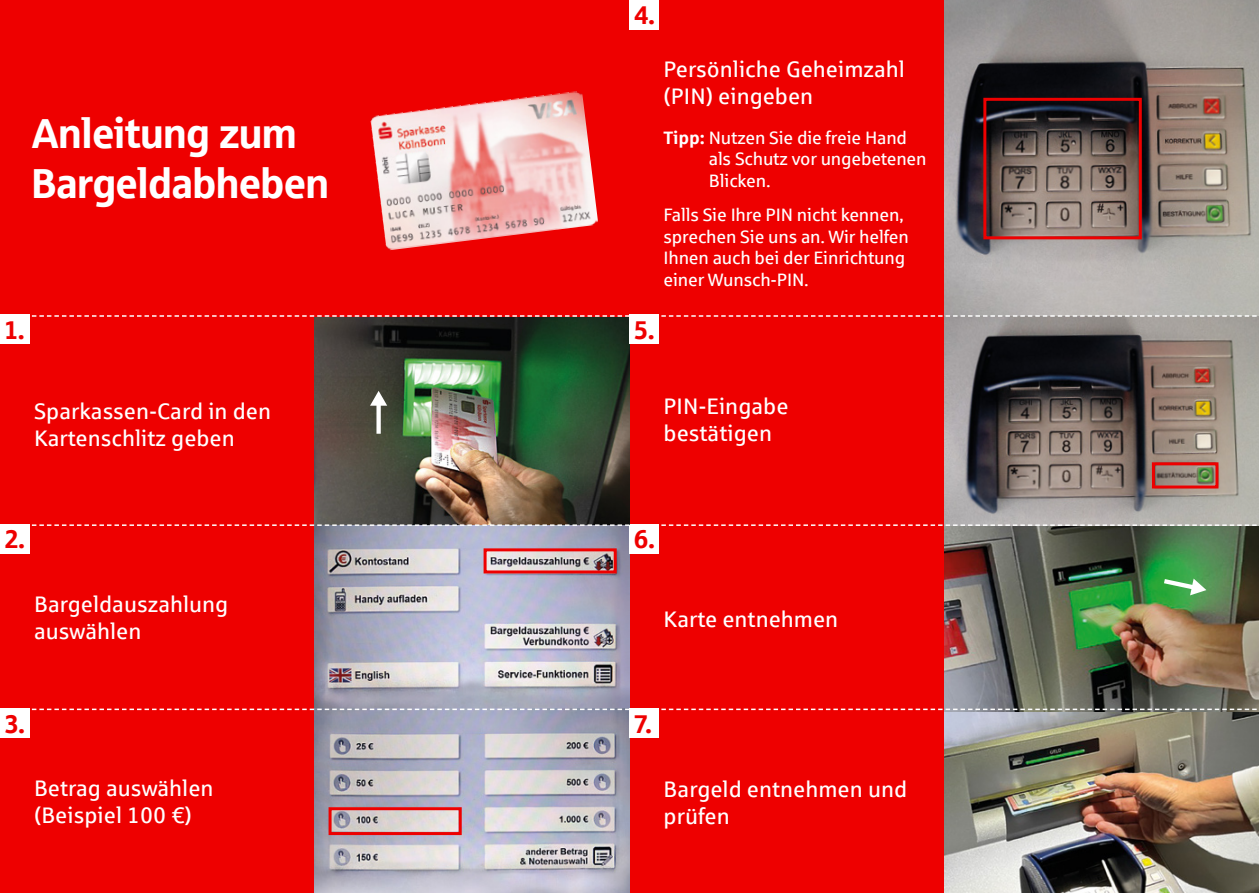
<style>
.page{position:relative;width:1259px;height:893px;background:#e00}
.page>*{position:absolute;margin:0;border:0;box-sizing:border-box;transform-origin:0 0}
.t1{font:42px/50.4px "Sparkasse Head";color:#fff}
.t2{font:25.8px "Sparkasse Head";color:#e00}
.t3{font:22.5px/27px "Sparkasse Rg";color:#fff}
.t4{font:18px/21.6px "Sparkasse Rg";letter-spacing:-.01em;color:#fff}
.s1{font-weight:700}
</style>
<div class="page">
<img style="left:944px;top:0;width:315px;height:893px">
<div style="left:1152px;top:462px;width:66px;height:26px;border:3px solid #e00"></div>
<img style="left:315px;top:317px;width:314px;height:391px">
<div style="left:483px;top:548px;width:134px;height:25px;border:3px solid #e00"></div>
<div style="left:0;top:524px;width:29px;height:29px;background:#fff"></div>
<div style="left:629px;top:524px;width:29px;height:29px;background:#fff"></div>
<svg style="left:315px;top:708px;width:314px;height:185px;background:#b8b7c3"></svg>
<div style="left:328px;top:807px;width:134px;height:28px;border:3px solid #e00"></div>
<div style="left:0;top:708px;width:29px;height:30px;background:#fff"></div>
<div style="left:629px;top:708px;width:29px;height:30px;background:#fff"></div>
<div style="left:0;top:315px;width:29px;height:29px;background:#fff"></div>
<div style="left:629px;top:315px;width:29px;height:29px;background:#fff"></div>
<div style="left:629px;top:0;width:29px;height:29px;background:#fff"></div>
<svg style="left:370px;top:391px;width:17px;height:43px"></svg>
<svg style="left:1164px;top:579px;width:42px;height:16px"></svg>
<div style="left:983px;top:98px;width:158px;height:141px;border:3px solid #e00"></div>
<img style="left:370px;top:91px;width:228px;height:159px">
<svg style="left:32px;top:315px;width:597px;height:2px"></svg>
<svg style="left:661px;top:315px;width:598px;height:2px"></svg>
<svg style="left:32px;top:524px;width:597px;height:2px"></svg>
<svg style="left:661px;top:524px;width:598px;height:2px"></svg>
<svg style="left:32px;top:709px;width:597px;height:1px"></svg>
<svg style="left:661px;top:709px;width:598px;height:1px"></svg>
<p class="t2" style="left:634px;top:-1px;width:22px">4.</p>
<h1 class="t1" style="left:32px;top:107px;width:299px">Anleitung zum<br>Bargeldabheben</h1>
<p class="t3" style="left:663px;top:55px;width:243px">Persönliche Geheimzahl (PIN) eingeben</p>
<p class="t4" style="left:709px;top:126px;width:219px;text-indent:-45px"><span class="s1">Tipp:</span> Nutzen Sie die freie Hand als Schutz vor ungebetenen<br>Blicken.</p>
<p class="t4" style="left:663px;top:204px;width:247px">Falls Sie Ihre PIN nicht kennen, sprechen Sie uns an. Wir helfen<br>Ihnen auch bei der Einrichtung einer Wunsch-PIN.</p>
<p class="t2" style="left:5px;top:313px;width:21px">1.</p>
<p class="t2" style="left:634px;top:313px;width:22px">5.</p>
<p class="t3" style="left:34px;top:398px;width:239px">Sparkassen-Card in den<br>Kartenschlitz geben</p>
<p class="t3" style="left:663px;top:392px;width:126px">PIN-Eingabe bestätigen</p>
<p class="t2" style="left:5px;top:523px;width:22px">2.</p>
<p class="t2" style="left:634px;top:523px;width:22px">6.</p>
<p class="t3" style="left:34px;top:590px;width:196px">Bargeldauszahlung auswählen</p>
<p class="t3" style="left:663px;top:605px;width:176px">Karte entnehmen</p>
<p class="t2" style="left:5px;top:707px;width:22px">3.</p>
<p class="t2" style="left:634px;top:707px;width:19px">7.</p>
<p class="t3" style="left:34px;top:774px;width:181px">Betrag auswählen (Beispiel 100 €)</p>
<p class="t3" style="left:663px;top:775px;width:245px">Bargeld entnehmen und prüfen</p>
</div>
